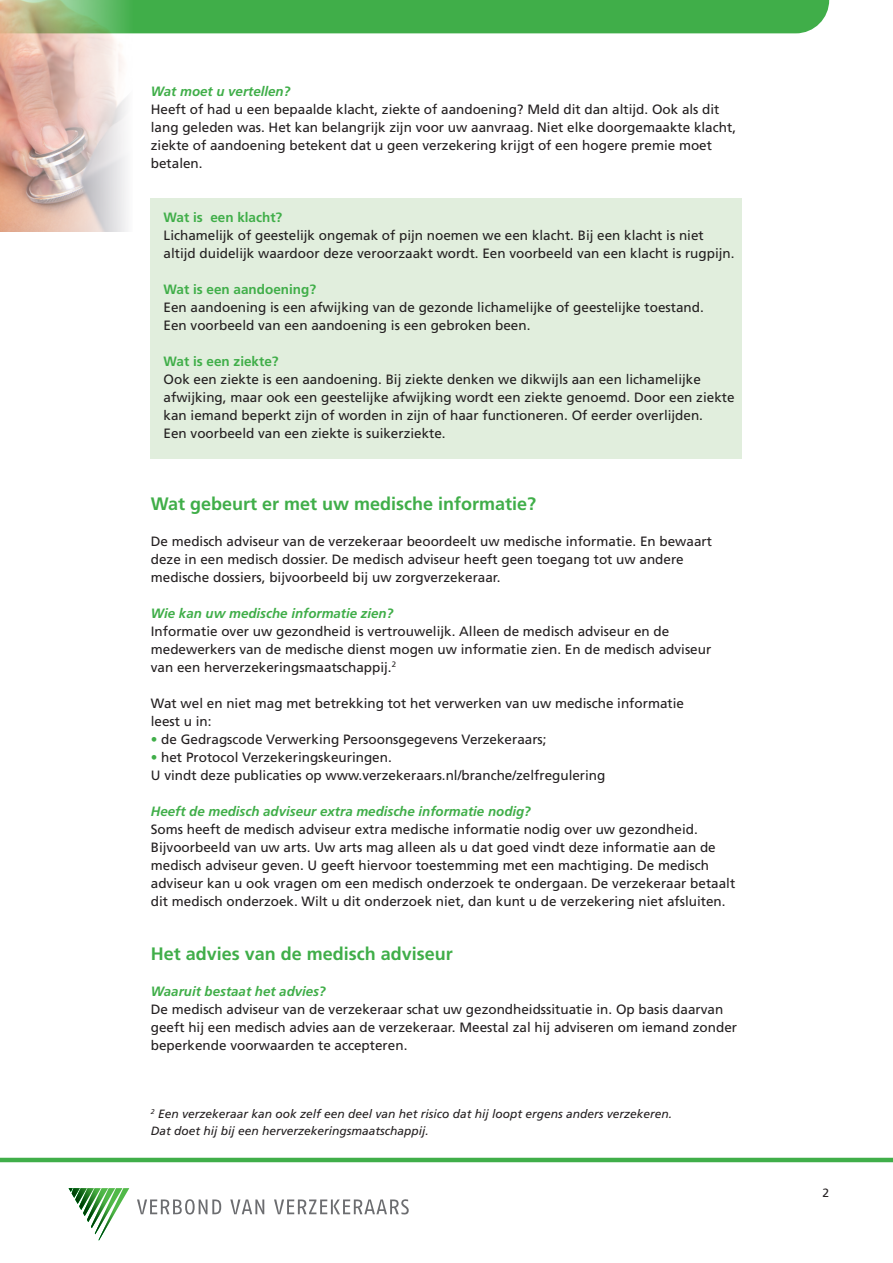
<style>
.page{position:relative;width:893px;height:1263px;background:#fff}
.page>*{position:absolute;margin:0;border:0;box-sizing:border-box;transform-origin:0 0}
.Hoofdtussenkop{font:700 18px "Frutiger";color:#40ae49}
.Platte_tekst_VVV{font:13.5px/18px "Frutiger";color:#231f20}
.vert_cursief{font:italic 700 13.5px "Frutiger";color:#40ae49}
.TK_VVV{font:700 13.5px "Frutiger";color:#40ae49}
.bijschrift{font:italic 12px/16.5px "Frutiger";color:#231f20}
.Platte_tekst_VVV-2{font:12px "Frutiger";color:#231f20}
.s1{color:#40ae49}
</style>
<div class="page">
<svg style="left:69px;top:1188px;width:60px;height:52px"></svg>
<svg style="left:137px;top:1199px;width:84px;height:15px"></svg>
<svg style="left:230px;top:1199px;width:34px;height:15px"></svg>
<svg style="left:274px;top:1199px;width:135px;height:15px"></svg>
<div style="left:151px;top:198px;width:591px;height:261px;background:#e1eedd"></div>
<hr style="left:0;top:1158px;width:893px;height:4px;background:#40ae49">
<div style="left:133px;top:0;width:696px;height:33px;background:#40ae49"></div>
<img style="left:0;top:0;width:133px;height:231px">
<p class="vert_cursief" style="left:151px;top:83px;width:141px">Wat moet u vertellen?</p>
<p class="Platte_tekst_VVV" style="left:151px;top:100px;width:587px">Heeft of had u een bepaalde klacht, ziekte of aandoening? Meld dit dan altijd. Ook als dit lang geleden was. Het kan belangrijk zijn voor uw aanvraag. Niet elke doorgemaakte klacht, ziekte of aandoening betekent dat u geen verzekering krijgt of een hogere premie moet betalen.</p>
<p class="TK_VVV" style="left:164px;top:209px;width:120px">Wat is een klacht?</p>
<p class="Platte_tekst_VVV" style="left:164px;top:226px;width:572px">Lichamelijk of geestelijk ongemak of pijn noemen we een klacht. Bij een klacht is niet altijd duidelijk waardoor deze veroorzaakt wordt. Een voorbeeld van een klacht is rugpijn.</p>
<p class="TK_VVV" style="left:164px;top:281px;width:154px">Wat is een aandoening?</p>
<p class="Platte_tekst_VVV" style="left:164px;top:298px;width:542px">Een aandoening is een afwijking van de gezonde lichamelijke of geestelijke toestand.<br>Een voorbeeld van een aandoening is een gebroken been.</p>
<p class="TK_VVV" style="left:164px;top:353px;width:117px">Wat is een ziekte?</p>
<p class="Platte_tekst_VVV" style="left:164px;top:370px;width:572px">Ook een ziekte is een aandoening. Bij ziekte denken we dikwijls aan een lichamelijke afwijking, maar ook een geestelijke afwijking wordt een ziekte genoemd. Door een ziekte kan iemand beperkt zijn of worden in zijn of haar functioneren. Of eerder overlijden.<br>Een voorbeeld van een ziekte is suikerziekte.</p>
<p class="Hoofdtussenkop" style="left:151px;top:493px;width:387px">Wat gebeurt er met uw medische informatie?</p>
<p class="Platte_tekst_VVV" style="left:151px;top:532px;width:563px">De medisch adviseur van de verzekeraar beoordeelt uw medische informatie. En bewaart deze in een medisch dossier. De medisch adviseur heeft geen toegang tot uw andere medische dossiers, bijvoorbeeld bij uw zorgverzekeraar.</p>
<p class="vert_cursief" style="left:151px;top:605px;width:244px">Wie kan uw medische informatie zien?</p>
<p class="Platte_tekst_VVV" style="left:151px;top:622px;width:562px">Informatie over uw gezondheid is vertrouwelijk. Alleen de medisch adviseur en de medewerkers van de medische dienst mogen uw informatie zien. En de medisch adviseur van een herverzekeringsmaatschappij.<sup>2</sup></p>
<p class="Platte_tekst_VVV" style="left:151px;top:694px;width:535px">Wat wel en niet mag met betrekking tot het verwerken van uw medische informatie leest u in:</p>
<p class="Platte_tekst_VVV" style="left:151px;top:730px;width:397px"><span class="s1">•</span> de Gedragscode Verwerking Persoonsgegevens Verzekeraars;</p>
<p class="Platte_tekst_VVV" style="left:151px;top:748px;width:242px"><span class="s1">•</span> het Protocol Verzekeringskeuringen.</p>
<p class="Platte_tekst_VVV" style="left:151px;top:766px;width:456px">U vindt deze publicaties op www.verzekeraars.nl/branche/zelfregulering</p>
<p class="vert_cursief" style="left:151px;top:803px;width:382px">Heeft de medisch adviseur extra medische informatie nodig?</p>
<p class="Platte_tekst_VVV" style="left:151px;top:820px;width:586px">Soms heeft de medisch adviseur extra medische informatie nodig over uw gezondheid.<br>Bijvoorbeeld van uw arts. Uw arts mag alleen als u dat goed vindt deze informatie aan de medisch adviseur geven. U geeft hiervoor toestemming met een machtiging. De medisch adviseur kan u ook vragen om een medisch onderzoek te ondergaan. De verzekeraar betaalt dit medisch onderzoek. Wilt u dit onderzoek niet, dan kunt u de verzekering niet afsluiten.</p>
<p class="Hoofdtussenkop" style="left:151px;top:943px;width:304px">Het advies van de medisch adviseur</p>
<p class="vert_cursief" style="left:151px;top:983px;width:177px">Waaruit bestaat het advies?</p>
<p class="Platte_tekst_VVV" style="left:151px;top:1000px;width:588px">De medisch adviseur van de verzekeraar schat uw gezondheidssituatie in. Op basis daarvan geeft hij een medisch advies aan de verzekeraar. Meestal zal hij adviseren om iemand zonder beperkende voorwaarden te accepteren.</p>
<p class="bijschrift" style="left:151px;top:1106px;width:523px"><sup>2</sup> Een verzekeraar kan ook zelf een deel van het risico dat hij loopt ergens anders verzekeren.<br>Dat doet hij bij een herverzekeringsmaatschappij.</p>
<p class="Platte_tekst_VVV-2" style="left:822px;top:1186px;width:8px">2</p>
</div>
